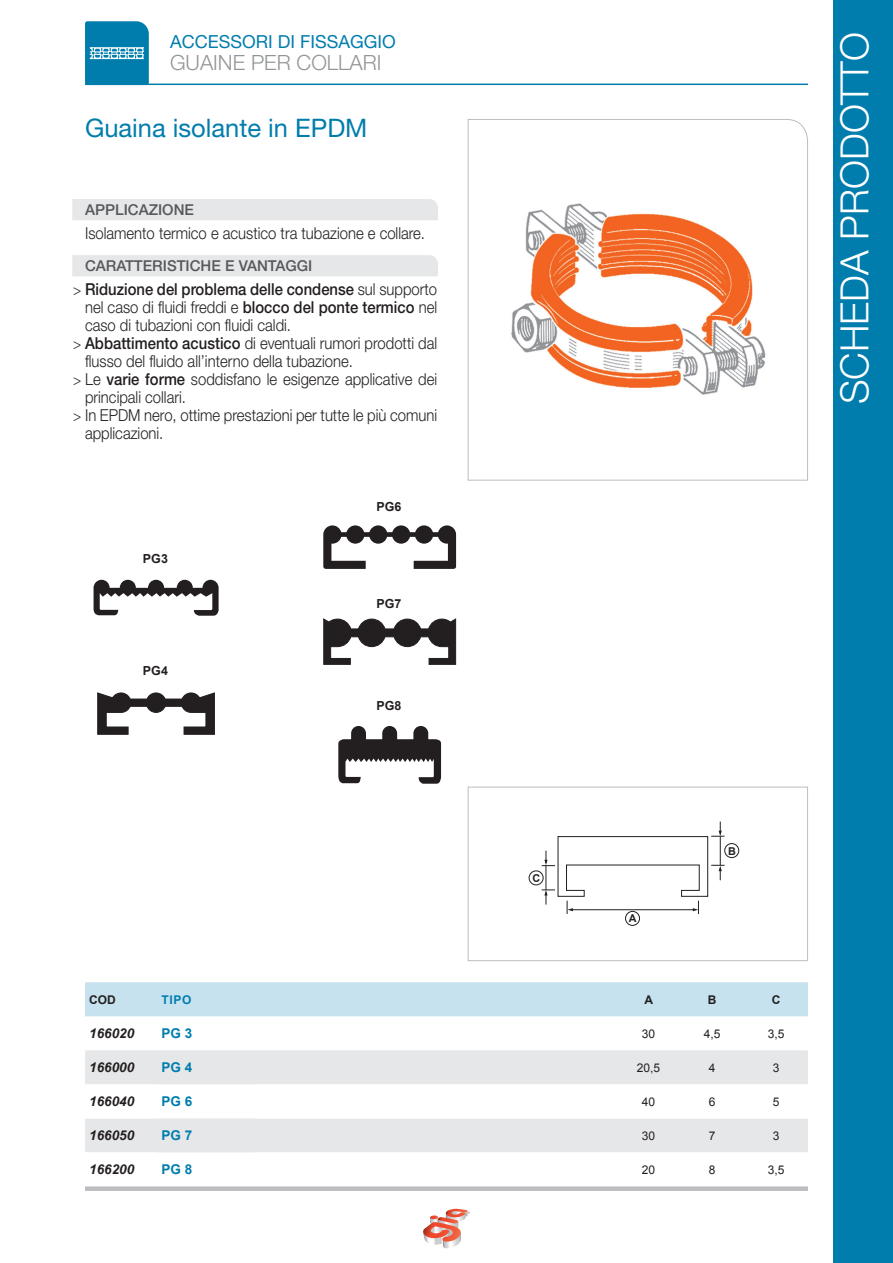
<style>
.page{position:relative;width:893px;height:1263px;background:#fff}
.page>*{position:absolute;margin:0;border:0;box-sizing:border-box;transform-origin:0 0}
.t1{font:300 39px "Helvetica Neue LT Std";color:#fff}
.t2{font:25.5px "Helvetica Neue LT Std";color:#007dad}
.t3{font:300 21px "Helvetica Neue LT Std";color:#939598}
.t4{font:18px "Helvetica Neue LT Std";color:#007dad}
.Stile_di_paragrafo_1{font:300 16.5px/18px "Helvetica Neue LT Std";color:#231f20;scale:.9 1}
.t5{font:500 15px "Helvetica Neue LT Std";color:#57585a}
.t6{font:italic 700 13.5px "Arial";color:#231f20}
.t7{font:700 13.5px "Arial";color:#007dad}
.t8{font:700 12.45px "Arial";color:#231f20}
.t9{font:12px "Arial";color:#231f20}
.t10{font:700 12px "Arial";color:#231f20}
.t11{font:700 12px "Arial";color:#007dad}
.t12{font:700 10.8px "Arial";color:#231f20}
.s1{font-size:15px}
.s2{font-weight:500}
</style>
<div class="page">
<hr style="left:85px;top:84px;width:723px;height:1px;background:#007dad">
<svg style="left:85px;top:21px;width:64px;height:63px;background:#1b8ab5"></svg>
<div style="left:833px;top:0;width:60px;height:1263px;background:#007dad"></div>
<svg style="left:423px;top:1209px;width:47px;height:39px"></svg>
<svg style="left:94px;top:580px;width:125px;height:36px"></svg>
<svg style="left:323px;top:525px;width:133px;height:44px"></svg>
<svg style="left:338px;top:726px;width:103px;height:58px"></svg>
<svg style="left:97px;top:692px;width:118px;height:43px"></svg>
<svg style="left:323px;top:618px;width:133px;height:47px"></svg>
<div style="left:72px;top:199px;width:366px;height:21px;background:#e6e7e9"></div>
<div style="left:72px;top:255px;width:366px;height:21px;background:#e6e7e9"></div>
<svg style="left:467px;top:119px;width:341px;height:362px"></svg>
<div style="left:625px;top:911px;width:15px;height:15px;border:1px solid #231f20;border-radius:50%"></div>
<div style="left:724px;top:843px;width:15px;height:15px;border:1px solid #231f20;border-radius:50%"></div>
<svg style="left:542px;top:821px;width:182px;height:93px"></svg>
<div style="left:529px;top:871px;width:14px;height:14px;border:1px solid #231f20;border-radius:50%"></div>
<div style="left:468px;top:787px;width:340px;height:174px;border:1px solid #bcbdc0"></div>
<div style="left:85px;top:982px;width:723px;height:34px;background:#c6e2ef"></div>
<div style="left:85px;top:1050px;width:723px;height:34px;background:#e6e7e9"></div>
<div style="left:85px;top:1118px;width:723px;height:35px;background:#e6e7e9"></div>
<svg style="left:85px;top:1186px;width:723px;height:5px;background:#c2c3c6"></svg>
<p class="t4" style="left:170px;top:30px;width:227px">ACCESSORI DI FISSAGGIO</p>
<h1 class="t1" style="left:831px;top:404px;width:374px;rotate:-90deg">SCHEDA PRODOTTO</h1>
<p class="t3" style="left:170px;top:50px;width:213px">GUAINE PER COLLARI</p>
<p class="t2" style="left:85px;top:113px;width:284px">Guaina isolante in EPDM</p>
<p class="t5" style="left:85px;top:201px;width:110px">APPLICAZIONE</p>
<p class="Stile_di_paragrafo_1" style="left:85px;top:224px;width:379px">Isolamento termico e acustico tra tubazione e collare.</p>
<p class="t5" style="left:85px;top:256px;width:229px">CARATTERISTICHE E VANTAGGI</p>
<p class="Stile_di_paragrafo_1" style="left:85px;top:279px;width:393px;text-align:justify;text-indent:-12px"><span class="s1">&gt;</span> <span class="s2">Riduzione del problema delle condense</span> sul supporto nel caso di fluidi freddi e <span class="s2">blocco del ponte termico</span> nel caso di tubazioni con fluidi caldi.</p>
<p class="Stile_di_paragrafo_1" style="left:85px;top:333px;width:393px;text-indent:-12px"><span class="s1">&gt;</span> <span class="s2">Abbattimento acustico</span> di eventuali rumori prodotti dal flusso del fluido all’interno della tubazione.</p>
<p class="Stile_di_paragrafo_1" style="left:85px;top:369px;width:393px;text-indent:-12px"><span class="s1">&gt;</span> Le <span class="s2">varie forme</span> soddisfano le esigenze applicative dei principali collari.</p>
<p class="Stile_di_paragrafo_1" style="left:85px;top:405px;width:393px;text-indent:-12px"><span class="s1">&gt;</span> In EPDM nero, ottime prestazioni per tutte le più comuni applicazioni.</p>
<p class="t8" style="left:143px;top:550px;width:26px">PG3</p>
<p class="t8" style="left:143px;top:662px;width:26px">PG4</p>
<p class="t8" style="left:377px;top:498px;width:26px">PG6</p>
<p class="t8" style="left:377px;top:595px;width:26px">PG7</p>
<p class="t8" style="left:377px;top:697px;width:26px">PG8</p>
<p class="t12" style="left:532px;top:871px;width:9px">C</p>
<p class="t12" style="left:629px;top:911px;width:9px">A</p>
<p class="t12" style="left:728px;top:843px;width:9px">B</p>
<p class="t10" style="left:89px;top:991px;width:28px">COD</p>
<p class="t11" style="left:162px;top:991px;width:31px">TIPO</p>
<p class="t10" style="left:644px;top:991px;width:10px">A</p>
<p class="t10" style="left:708px;top:991px;width:10px">B</p>
<p class="t10" style="left:772px;top:991px;width:10px">C</p>
<p class="t6" style="left:89px;top:1025px;width:47px">166020</p>
<p class="t7" style="left:162px;top:1025px;width:32px">PG 3</p>
<p class="t9" style="left:642px;top:1026px;width:15px">30</p>
<p class="t9" style="left:704px;top:1026px;width:18px">4,5</p>
<p class="t9" style="left:768px;top:1026px;width:18px">3,5</p>
<p class="t6" style="left:89px;top:1059px;width:47px">166000</p>
<p class="t7" style="left:162px;top:1059px;width:32px">PG 4</p>
<p class="t9" style="left:637px;top:1060px;width:25px">20,5</p>
<p class="t9" style="left:709px;top:1060px;width:8px">4</p>
<p class="t9" style="left:773px;top:1060px;width:8px">3</p>
<p class="t6" style="left:89px;top:1093px;width:47px">166040</p>
<p class="t7" style="left:162px;top:1093px;width:32px">PG 6</p>
<p class="t9" style="left:642px;top:1094px;width:15px">40</p>
<p class="t9" style="left:709px;top:1094px;width:8px">6</p>
<p class="t9" style="left:773px;top:1094px;width:8px">5</p>
<p class="t6" style="left:89px;top:1127px;width:47px">166050</p>
<p class="t7" style="left:162px;top:1127px;width:32px">PG 7</p>
<p class="t9" style="left:642px;top:1128px;width:15px">30</p>
<p class="t9" style="left:709px;top:1128px;width:8px">7</p>
<p class="t9" style="left:773px;top:1128px;width:8px">3</p>
<p class="t6" style="left:89px;top:1161px;width:47px">166200</p>
<p class="t7" style="left:162px;top:1161px;width:32px">PG 8</p>
<p class="t9" style="left:642px;top:1162px;width:15px">20</p>
<p class="t9" style="left:709px;top:1162px;width:8px">8</p>
<p class="t9" style="left:768px;top:1162px;width:18px">3,5</p>
</div>
